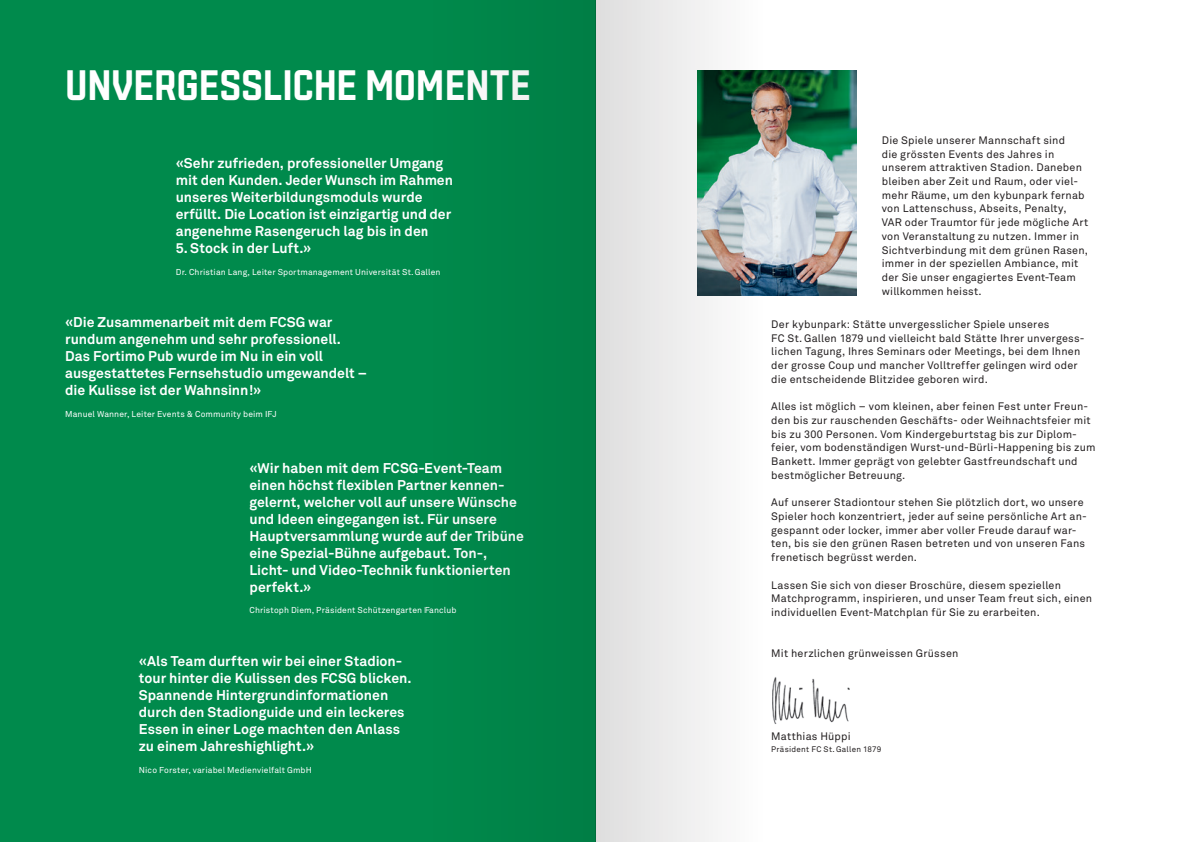
<style>
.page{position:relative;width:1191px;height:842px;background:#fff}
.page>*{position:absolute;margin:0;border:0;box-sizing:border-box;transform-origin:0 0}
.t1{font:700 42.5px "Gruenweiss";letter-spacing:-.005em;color:#fff}
.t2{font:700 14px/17px "Akkurat Std";color:#fff}
.t3{font:10.8px/13.7px "Akkurat Pro";letter-spacing:.02em;color:#231f20}
.t4{font:8.5px "Akkurat Std";letter-spacing:.015em;color:#fff}
.t5{font:8px "Akkurat Pro";letter-spacing:.03em;color:#231f20}
</style>
<div class="page">
<div style="left:0;top:0;width:595px;height:842px;background:#008a4c"></div>
<img style="left:765px;top:71px;width:91px;height:224px">
<img style="left:772px;top:677px;width:78px;height:47px">
<div style="left:425px;top:0;width:170px;height:842px;background:#008448"></div>
<svg style="left:595px;top:0;width:170px;height:842px;fill:#ebeaea"></svg>
<h1 class="t1" style="left:65px;top:63px;width:467px">UNVERGESSLICHE MOMENTE</h1>
<p class="t2" style="left:176px;top:155px;width:279px">«Sehr zufrieden, professioneller Umgang mit den Kunden. Jeder Wunsch im Rahmen unseres Weiterbildungsmoduls wurde erfüllt. Die Location ist einzigartig und der angenehme Rasengeruch lag bis in den</p>
<p class="t2" style="left:176px;top:240px;width:137px">5. Stock in der Luft.»</p>
<p class="t4" style="left:176px;top:267px;width:266px">Dr. Christian Lang, Leiter Sportmanagement Universität St.Gallen</p>
<p class="t2" style="left:65px;top:314px;width:303px">«Die Zusammenarbeit mit dem FCSG war rundum angenehm und sehr professionell.<br>Das Fortimo Pub wurde im Nu in ein voll ausgestattetes Fernsehstudio umgewandelt – die Kulisse ist der Wahnsinn!»</p>
<p class="t4" style="left:65px;top:409px;width:213px">Manuel Wanner, Leiter Events &amp; Community beim IFJ</p>
<p class="t2" style="left:249px;top:459px;width:276px">«Wir haben mit dem FCSG-Event-Team einen höchst flexiblen Partner kennen&shy;gelernt, welcher voll auf unsere Wünsche und Ideen eingegangen ist. Für unsere Hauptversammlung wurde auf der Tribüne eine Spezial-Bühne aufgebaut. Ton-, Licht- und Video-Technik funktionierten perfekt.»</p>
<p class="t4" style="left:249px;top:605px;width:208px">Christoph Diem, Präsident Schützengarten Fanclub</p>
<p class="t2" style="left:139px;top:653px;width:274px">«Als Team durften wir bei einer Stadion&shy;tour hinter die Kulissen des FCSG blicken.<br>Spannende Hintergrundinformationen durch den Stadionguide und ein leckeres Essen in einer Loge machten den Anlass zu einem Jahreshighlight.»</p>
<p class="t4" style="left:139px;top:765px;width:174px">Nico Forster, variabel Medienvielfalt GmbH</p>
<p class="t3" style="left:882px;top:134px;width:208px">Die Spiele unserer Mannschaft sind<br>die grössten Events des Jahres in unserem attraktiven Stadion. Daneben bleiben aber Zeit und Raum, oder viel&shy;mehr Räume, um den kybunpark fernab von Lattenschuss, Abseits, Penalty, VAR oder Traumtor für jede mögliche Art von Veranstaltung zu nutzen. Immer in Sichtverbindung mit dem grünen Rasen, immer in der speziellen Ambiance, mit der Sie unser engagiertes Event-Team willkommen heisst.</p>
<p class="t3" style="left:771px;top:317px;width:315px">Der kybunpark: Stätte unvergesslicher Spiele unseres<br>FC St.Gallen 1879 und vielleicht bald Stätte Ihrer unvergess&shy;lichen Tagung, Ihres Seminars oder Meetings, bei dem Ihnen der grosse Coup und mancher Volltreffer gelingen wird oder die entscheidende Blitzidee geboren wird.</p>
<p class="t3" style="left:771px;top:400px;width:326px">Alles ist möglich – vom kleinen, aber feinen Fest unter Freun&shy;den bis zur rauschenden Geschäfts- oder Weihnachtsfeier mit bis zu 300 Personen. Vom Kindergeburtstag bis zur Diplom&shy;feier, vom bodenständigen Wurst-und-Bürli-Happening bis zum Bankett. Immer geprägt von gelebter Gastfreundschaft und bestmöglicher Betreuung.</p>
<p class="t3" style="left:771px;top:496px;width:317px">Auf unserer Stadiontour stehen Sie plötzlich dort, wo unsere Spieler hoch konzentriert, jeder auf seine persönliche Art an&shy;gespannt oder locker, immer aber voller Freude darauf war&shy;ten, bis sie den grünen Rasen betreten und von unseren Fans frenetisch begrüsst werden.</p>
<p class="t3" style="left:771px;top:578px;width:322px">Lassen Sie sich von dieser Broschüre, diesem speziellen<br>Matchprogramm, inspirieren, und unser Team freut sich, einen individuellen Event-Matchplan für Sie zu erarbeiten.</p>
<p class="t3" style="left:771px;top:647px;width:189px">Mit herzlichen grünweissen Grüssen</p>
<p class="t3" style="left:771px;top:729px;width:81px">Matthias Hüppi</p>
<p class="t5" style="left:771px;top:744px;width:112px">Präsident FC St.Gallen 1879</p>
</div>
